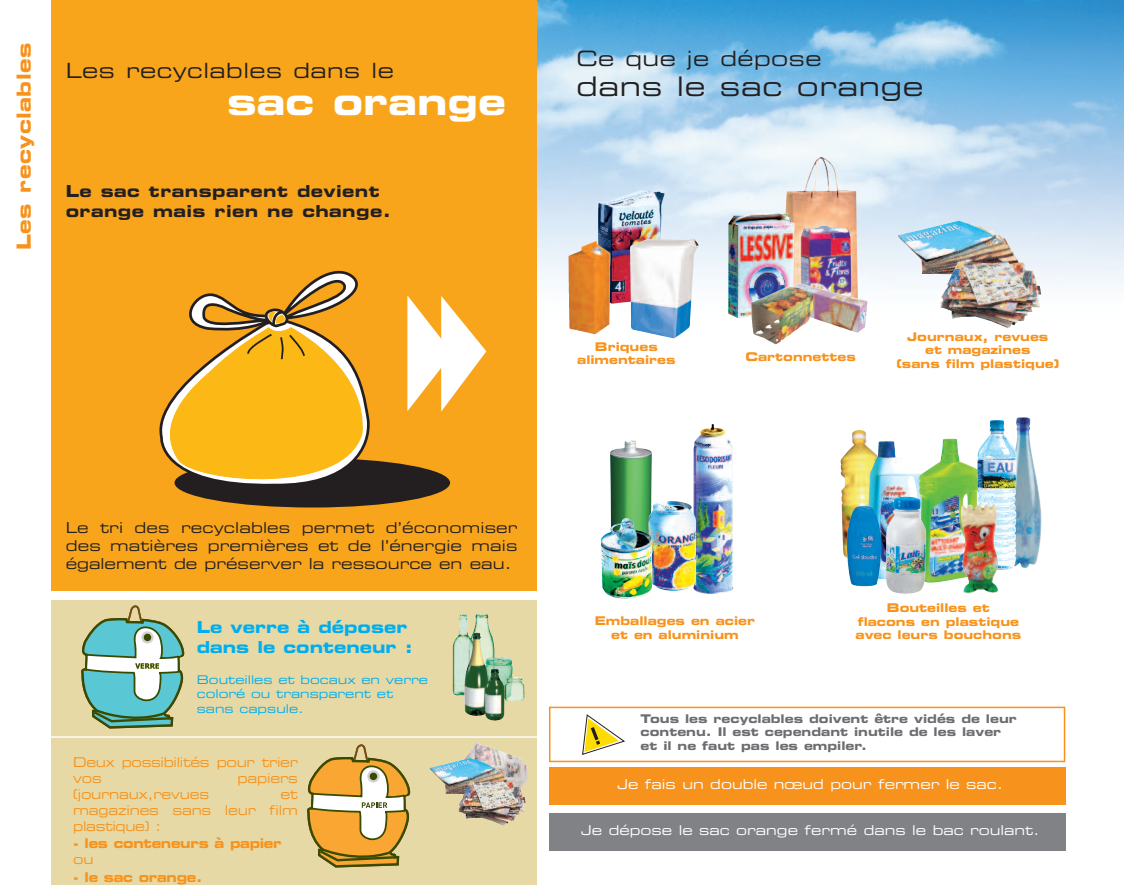
<style>
.page{position:relative;width:1124px;height:893px;background:#fff}
.page>*{position:absolute;margin:0;border:0;box-sizing:border-box;transform-origin:0 0}
.t1{font:37.5px "Eurostile Bold Extended Two";color:#fff}
.t2{font:27px "Eurostile Extended Two";letter-spacing:.025em;color:#231f20}
.t3{font:21px "Eurostile Extended Two";letter-spacing:.025em;color:#231f20}
.t4{font:19.5px "Eurostile Bold Extended Two";letter-spacing:.025em;color:#f7931d}
.t5{font:16.5px/19.8px "Eurostile Bold Extended Two";letter-spacing:.025em;color:#231f20}
.t6{font:16.5px/19.8px "Eurostile Bold Extended Two";color:#00aeef}
.t7{font:15px/18px "Eurostile Extended Two";color:#231f20;text-align:justify}
.t8{font:13.5px/16.2px "Eurostile Extended Two";letter-spacing:-.015em;color:#f7931d;scale:.95 1}
.t9{font:13.5px "Eurostile Extended Two";color:#fff}
.t10{font:13.5px "Eurostile Bold Extended Two";letter-spacing:-.025em;color:#f7931d;scale:.95 1}
.t11{font:12px/13.5px "Eurostile Bold Extended Two";color:#f7931d;text-align:center}
.t12{font:12px/13.6px "Eurostile Bold Extended Two";color:#6c6d70}
.t13{font:12px/14.4px "Eurostile Extended Two";color:#00aeef}
</style>
<div class="page">
<img style="left:536px;top:0;width:587px;height:314px">
<img style="left:840px;top:430px;width:27px;height:127px">
<img style="left:781px;top:156px;width:76px;height:127px">
<div style="left:51px;top:600px;width:485px;height:284px;background:#e6d9a5"></div>
<div style="left:51px;top:0;width:485px;height:591px;background:#f9a51b"></div>
<img style="left:610px;top:440px;width:41px;height:78px">
<img style="left:693px;top:424px;width:40px;height:170px">
<img style="left:648px;top:501px;width:48px;height:90px">
<img style="left:600px;top:518px;width:52px;height:81px">
<img style="left:867px;top:441px;width:51px;height:138px">
<img style="left:918px;top:438px;width:57px;height:145px">
<img style="left:800px;top:226px;width:51px;height:57px">
<img style="left:794px;top:283px;width:73px;height:50px">
<img style="left:727px;top:213px;width:67px;height:105px">
<img style="left:755px;top:286px;width:58px;height:58px">
<img style="left:597px;top:190px;width:67px;height:114px">
<div style="left:549px;top:767px;width:515px;height:37px;background:#f7931d"></div>
<div style="left:549px;top:813px;width:516px;height:37px;background:#808285"></div>
<div style="left:174px;top:458px;width:276px;height:49px;background:#231f20;border-radius:50%"></div>
<svg style="left:159px;top:271px;width:210px;height:215px"></svg>
<svg style="left:407px;top:295px;width:79px;height:117px"></svg>
<img style="left:452px;top:614px;width:72px;height:87px">
<img style="left:464px;top:633px;width:24px;height:83px">
<img style="left:629px;top:239px;width:69px;height:99px">
<div style="left:549px;top:707px;width:515px;height:55px;border:2px solid #f7931d"></div>
<img style="left:568px;top:241px;width:42px;height:93px">
<img style="left:485px;top:669px;width:19px;height:51px">
<img style="left:846px;top:506px;width:35px;height:80px">
<svg style="left:582px;top:714px;width:43px;height:41px"></svg>
<hr style="left:51px;top:736px;width:492px;height:2px;background:#fff">
<img style="left:1016px;top:417px;width:25px;height:151px">
<img style="left:975px;top:420px;width:41px;height:150px">
<img style="left:960px;top:504px;width:38px;height:90px">
<img style="left:465px;top:742px;width:63px;height:41px">
<img style="left:429px;top:758px;width:83px;height:36px">
<img style="left:458px;top:781px;width:67px;height:44px">
<img style="left:897px;top:220px;width:125px;height:54px">
<img style="left:939px;top:261px;width:101px;height:67px">
<img style="left:884px;top:497px;width:42px;height:97px">
<svg style="left:81px;top:605px;width:103px;height:124px"></svg>
<svg style="left:307px;top:744px;width:103px;height:123px"></svg>
<h3 class="t4" style="left:17px;top:250px;width:209px;rotate:-90deg">Les recyclables</h3>
<h3 class="t3" style="left:66px;top:63px;width:329px">Les recyclables dans le</h3>
<h1 class="t1" style="left:227px;top:88px;width:280px">sac orange</h1>
<h3 class="t5" style="left:66px;top:182px;width:326px">Le sac transparent devient orange mais rien ne change.</h3>
<h3 class="t3" style="left:576px;top:51px;width:246px">Ce que je dépose</h3>
<h2 class="t2" style="left:576px;top:76px;width:348px">dans le sac orange</h2>
<p class="t11" style="left:577px;top:341px;width:100px">Briques alimentaires</p>
<p class="t11" style="left:895px;top:331px;width:165px">Journaux, revues<br>et magazines<br>(sans film plastique)</p>
<p class="t11" style="left:745px;top:351px;width:112px">Cartonnettes</p>
<p class="t7" style="left:66px;top:520px;width:453px">Le tri des recyclables permet d’économiser des matières premières et de l’énergie mais également de préserver la ressource en eau.</p>
<h3 class="t6" style="left:197px;top:619px;width:217px">Le verre à déposer dans le conteneur :</h3>
<p class="t13" style="left:197px;top:673px;width:232px">Bouteilles et bocaux en verre coloré ou transparent et sans capsule.</p>
<p class="t8" style="left:73px;top:755px;width:238px">Deux possibilités pour trier vos</p>
<p class="t8" style="left:237px;top:771px;width:65px">papiers</p>
<p class="t8" style="left:73px;top:787px;width:145px">(journaux,revues</p>
<p class="t8" style="left:73px;top:787px;width:238px;text-align:justify;text-indent:207px">et magazines sans leur film plastique) :</p>
<p class="t10" style="left:73px;top:838px;width:221px">- les conteneurs à papier</p>
<p class="t8" style="left:73px;top:852px;width:23px">ou</p>
<p class="t10" style="left:73px;top:872px;width:137px">- le sac orange.</p>
<p class="t11" style="left:594px;top:615px;width:162px">Emballages en acier et en aluminium</p>
<p class="t11" style="left:855px;top:602px;width:167px">Bouteilles et<br>flacons en plastique avec leurs bouchons</p>
<p class="t12" style="left:640px;top:713px;width:377px">Tous les recyclables doivent être vidés de leur contenu. Il est cependant inutile de les laver et il ne faut pas les empiler.</p>
<p class="t9" style="left:617px;top:779px;width:387px">Je fais un double nœud pour fermer le sac.</p>
<p class="t9" style="left:581px;top:826px;width:460px">Je dépose le sac orange fermé dans le bac roulant.</p>
</div>
